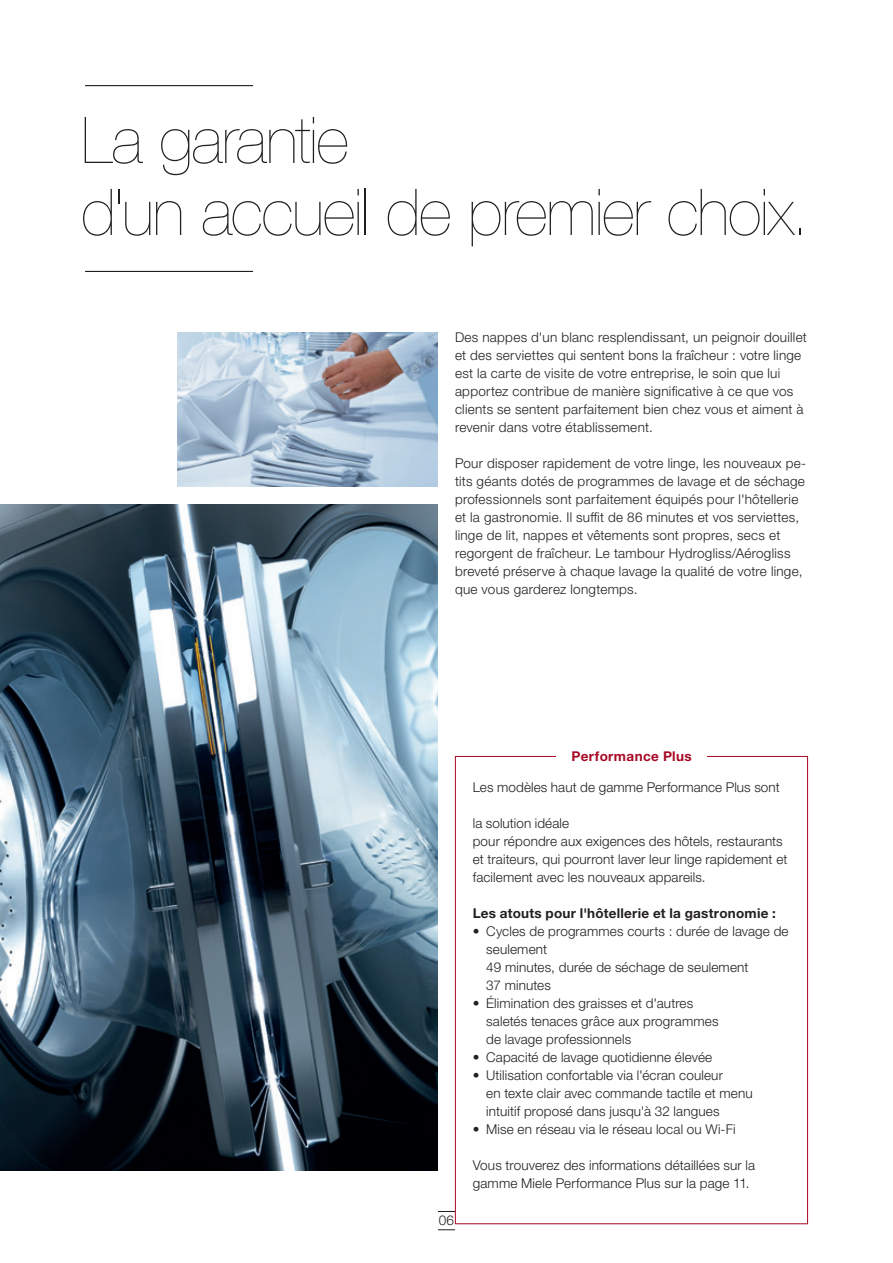
<style>
.page{position:relative;width:893px;height:1263px;background:#fff}
.page>*{position:absolute;margin:0;border:0;box-sizing:border-box;transform-origin:0 0}
.t1{font:200 64.5px/72px "Helvetica Neue LTW1 G";letter-spacing:-.02em;color:#231f20}
.t2{font:300 13.5px/18px "Helvetica Neue LTW1 G";letter-spacing:.015em;color:#231f20}
.t3{font:700 13.5px "Helvetica Neue LTW1 G";letter-spacing:.02em;color:#231f20}
.t4{font:700 13.5px "Helvetica Neue LTW1 G";letter-spacing:.03em;color:#a70824}
</style>
<div class="page">
<img style="left:178px;top:332px;width:260px;height:154px">
<img style="left:0;top:504px;width:438px;height:666px">
<hr style="left:85px;top:85px;width:168px;height:1px;background:#231f20">
<hr style="left:85px;top:271px;width:168px;height:1px;background:#231f20">
<svg style="left:438px;top:1211px;width:17px;height:1px"></svg>
<svg style="left:438px;top:1229px;width:17px;height:1px"></svg>
<h1 class="t1" style="left:81px;top:105px;width:729px">La garantie<br>d'un accueil de premier choix.</h1>
<p class="t2" style="left:455px;top:328px;width:353px">Des nappes d'un blanc resplendissant, un peignoir douillet et des serviettes qui sentent bons la fraîcheur : votre linge est la carte de visite de votre entreprise, le soin que lui apportez contribue de manière significative à ce que vos clients se sentent parfaitement bien chez vous et aiment à revenir dans votre établissement.</p>
<p class="t2" style="left:455px;top:454px;width:353px">Pour disposer rapidement de votre linge, les nouveaux pe&shy;tits géants dotés de programmes de lavage et de séchage professionnels sont parfaitement équipés pour l'hôtellerie et la gastronomie. Il suffit de 86 minutes et vos serviettes, linge de lit, nappes et vêtements sont propres, secs et regorgent de fraîcheur. Le tambour Hydrogliss/Aérogliss breveté préserve à chaque lavage la qualité de votre linge, que vous garderez longtemps.</p>
<p class="t4" style="left:572px;top:748px;width:122px">Performance Plus</p>
<p class="t2" style="left:439px;top:1211px;width:17px">06</p>
<p class="t2" style="left:473px;top:778px;width:308px">Les modèles haut de gamme Performance Plus sont</p>
<p class="t2" style="left:473px;top:814px;width:316px">la solution idéale<br>pour répondre aux exigences des hôtels, restaurants et traiteurs, qui pourront laver leur linge rapidement et facilement avec les nouveaux appareils.</p>
<p class="t3" style="left:473px;top:905px;width:305px">Les atouts pour l'hôtellerie et la gastronomie :</p>
<p class="t2" style="left:486px;top:922px;width:304px;text-indent:-14px">• Cycles de programmes courts : durée de lavage de seulement<br>49 minutes, durée de séchage de seulement<br>37 minutes</p>
<p class="t2" style="left:486px;top:994px;width:234px;text-indent:-14px">• Élimination des graisses et d'autres saletés tenaces grâce aux programmes de lavage professionnels</p>
<p class="t2" style="left:473px;top:1048px;width:241px">• Capacité de lavage quotidienne élevée</p>
<p class="t2" style="left:486px;top:1066px;width:268px;text-indent:-14px">• Utilisation confortable via l'écran couleur<br>en texte clair avec commande tactile et menu intuitif proposé dans jusqu'à 32 langues</p>
<p class="t2" style="left:473px;top:1120px;width:264px">• Mise en réseau via le réseau local ou Wi-Fi</p>
<p class="t2" style="left:473px;top:1156px;width:284px">Vous trouverez des informations détaillées sur la gamme Miele Performance Plus sur la page 11.</p>
</div>
